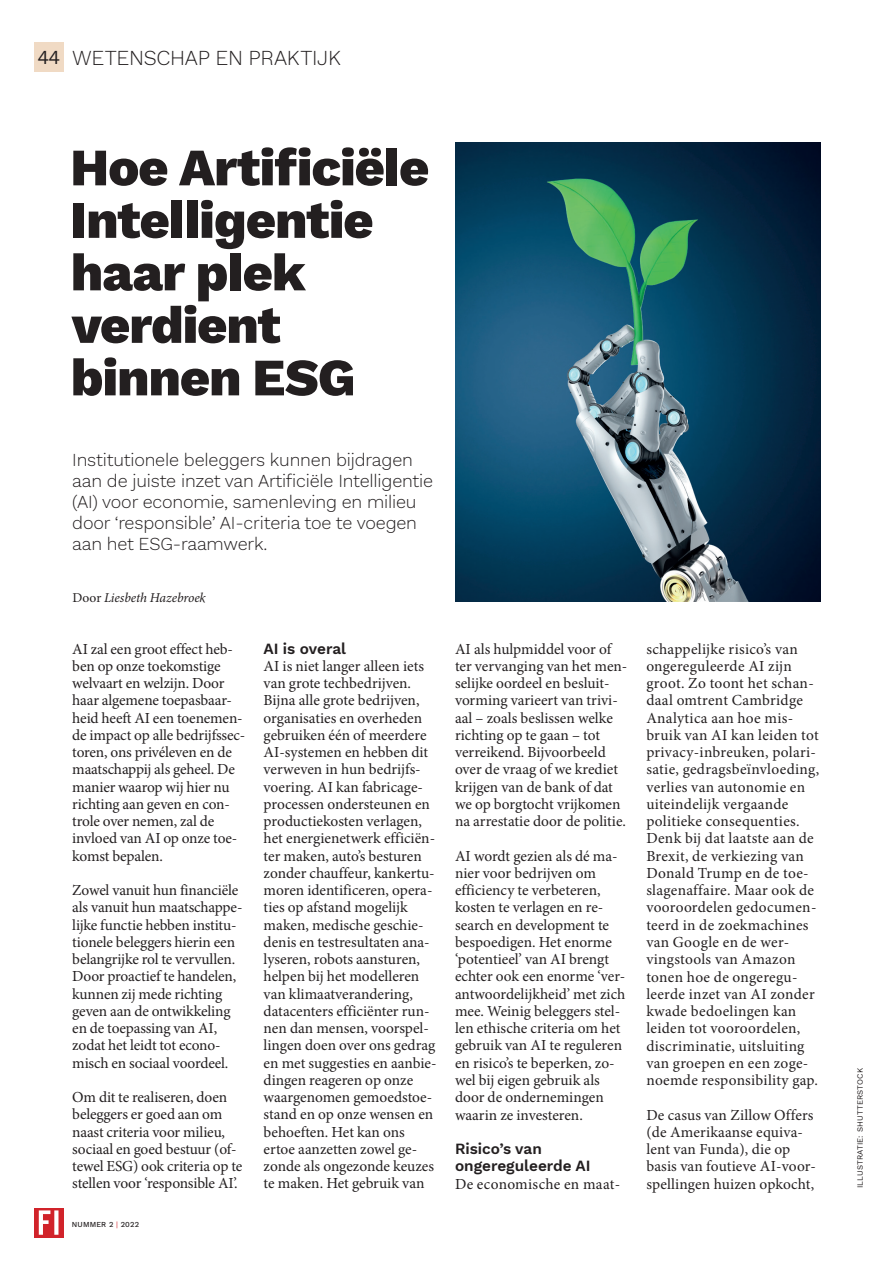
<style>
.page{position:relative;width:893px;height:1263px;background:#fff}
.page>*{position:absolute;margin:0;border:0;box-sizing:border-box;transform-origin:0 0}
.t1{font:800 52.5px/52.5px "Work Sans";letter-spacing:-.02em;color:#231f20}
.t2{font:300 21px "Work Sans";letter-spacing:-.01em;color:#231f20}
.t3{font:300 18px/21px "Work Sans";letter-spacing:-.01em;color:#231f20}
.t4{font:15.3px/17.2px "Minion Pro";color:#231f20}
.t5{font:15.3px/17.2px "Minion Pro";letter-spacing:.02em;color:#231f20}
.t6{font:600 15.3px/17.2px "Work Sans";color:#231f20}
.t7{font:italic 13.5px "Minion Pro";letter-spacing:-.01em;color:#231f20}
.t8{font:7.95px "Work Sans";letter-spacing:.02em;color:#231f20}
.t9{font:500 7.5px "Work Sans";letter-spacing:.02em;color:#231f20}
.s1{font-weight:400;font-size:19.5px}
.s2{font-style:normal}
.s3{font-weight:400;color:#d1232a}
</style>
<div class="page">
<div style="left:34px;top:43px;width:30px;height:29px;background:#f0dac4"></div>
<svg style="left:34px;top:1208px;width:30px;height:29px"></svg>
<svg style="left:39px;top:1210px;width:19px;height:25px"></svg>
<img style="left:455px;top:142px;width:366px;height:460px">
<h2 class="t2" style="left:37px;top:42px;width:305px"><span class="s1">44</span> WETENSCHAP EN PRAKTIJK</h2>
<h1 class="t1" style="left:70px;top:139px;width:361px">Hoe Artificiële<br>Intelligentie haar plek verdient binnen ESG</h1>
<p class="t3" style="left:72px;top:449px;width:362px">Institutionele beleggers kunnen bijdragen aan de juiste inzet van Artificiële Intelligentie (AI) voor economie, samenleving en milieu door ‘responsible’ AI-criteria toe te voegen aan het ESG-raamwerk.</p>
<p class="t7" style="left:73px;top:588px;width:134px"><span class="s2">Door</span> Liesbeth Hazebroek</p>
<p class="t4" style="left:72px;top:640px;width:175px">AI zal een groot effect heb&shy;ben op onze toekomstige welvaart en welzijn. Door haar algemene toepasbaar&shy;heid heeft AI een toenemen&shy;de impact op alle bedrijfssec&shy;toren, ons privéleven en de maatschappij als geheel. De manier waarop wij hier nu richting aan geven en con&shy;trole over nemen, zal de invloed van AI op onze toe&shy;komst bepalen.</p>
<p class="t4" style="left:72px;top:882px;width:172px">Zowel vanuit hun financiële als vanuit hun maatschappe&shy;lijke functie hebben institu&shy;tionele beleggers hierin een belangrijke rol te vervullen.<br>Door proactief te handelen, kunnen zij mede richting geven aan de ontwikkeling en de toepassing van AI, zodat het leidt tot econo&shy;misch en sociaal voordeel.</p>
<p class="t4" style="left:72px;top:1089px;width:172px">Om dit te realiseren, doen beleggers er goed aan om naast criteria voor milieu, sociaal en goed bestuur (of&shy;tewel ESG) ook criteria op te stellen voor ‘responsible AI’.</p>
<p class="t9" style="left:72px;top:1219px;width:69px">NUMMER 2 <span class="s3">|</span> 2022</p>
<p class="t6" style="left:264px;top:639px;width:84px">AI is overal</p>
<p class="t4" style="left:264px;top:657px;width:174px">AI is niet langer alleen iets van grote techbedrijven.<br>Bijna alle grote bedrijven, organisaties en overheden gebruiken één of meerdere<br>AI-systemen en hebben dit verweven in hun bedrijfs&shy;voering. AI kan fabricage&shy;processen ondersteunen en productiekosten verlagen, het energienetwerk efficiën&shy;ter maken, auto’s besturen zonder chauffeur, kankertu&shy;moren identificeren, opera&shy;ties op afstand mogelijk maken, medische geschie&shy;denis en testresultaten ana&shy;lyseren, robots aansturen, helpen bij het modelleren van klimaatverandering, datacenters efficiënter run&shy;nen dan mensen, voorspel&shy;lingen doen over ons gedrag en met suggesties en aanbie&shy;dingen reageren op onze waargenomen gemoedstoe&shy;stand en op onze wensen en behoeften. Het kan ons ertoe aanzetten zowel ge&shy;zonde als ongezonde keuzes te maken. Het gebruik van</p>
<p class="t4" style="left:455px;top:640px;width:174px">AI als hulpmiddel voor of ter vervanging van het men&shy;selijke oordeel en besluit&shy;vorming varieert van trivi&shy;aal – zoals beslissen welke richting op te gaan – tot verreikend. Bijvoorbeeld over de vraag of we krediet krijgen van de bank of dat we op borgtocht vrijkomen na arrestatie door de politie.</p>
<p class="t4" style="left:455px;top:847px;width:172px">AI wordt gezien als dé ma&shy;nier voor bedrijven om efficiency te verbeteren, kosten te verlagen en re&shy;search en development te bespoedigen. Het enorme ‘potentieel’ van AI brengt echter ook een enorme ‘ver&shy;antwoordelijkheid’ met zich mee. Weinig beleggers stel&shy;len ethische criteria om het gebruik van AI te reguleren en risico’s te beperken, zo&shy;wel bij eigen gebruik als door de ondernemingen waarin ze investeren.</p>
<p class="t6" style="left:455px;top:1139px;width:137px">Risico’s van ongereguleerde AI</p>
<p class="t4" style="left:455px;top:1175px;width:167px">De economische en maat-</p>
<p class="t5" style="left:646px;top:640px;width:174px">schappelijke risico’s van ongereguleerde AI zijn groot. Zo toont het schan&shy;daal omtrent Cambridge<br>Analytica aan hoe mis&shy;bruik van AI kan leiden tot privacy-inbreuken, polari&shy;satie, gedragsbeïnvloeding, verlies van autonomie en uiteindelijk vergaande politieke consequenties.<br>Denk bij dat laatste aan de<br>Brexit, de verkiezing van<br>Donald Trump en de toe&shy;slagenaffaire. Maar ook de vooroordelen gedocumen&shy;teerd in de zoekmachines van Google en de wer&shy;vingstools van Amazon tonen hoe de ongeregu&shy;leerde inzet van AI zonder kwade bedoelingen kan leiden tot vooroordelen, discriminatie, uitsluiting van groepen en een zoge&shy;noemde responsibility gap.</p>
<p class="t4" style="left:646px;top:1106px;width:171px">De casus van Zillow Offers (de Amerikaanse equiva&shy;lent van Funda), die op basis van foutieve AI-voor&shy;spellingen huizen opkocht,</p>
<p class="t8" style="left:854px;top:1188px;width:122px;rotate:-90deg">ILLUSTRATIE: SHUTTERSTOCK</p>
</div>
